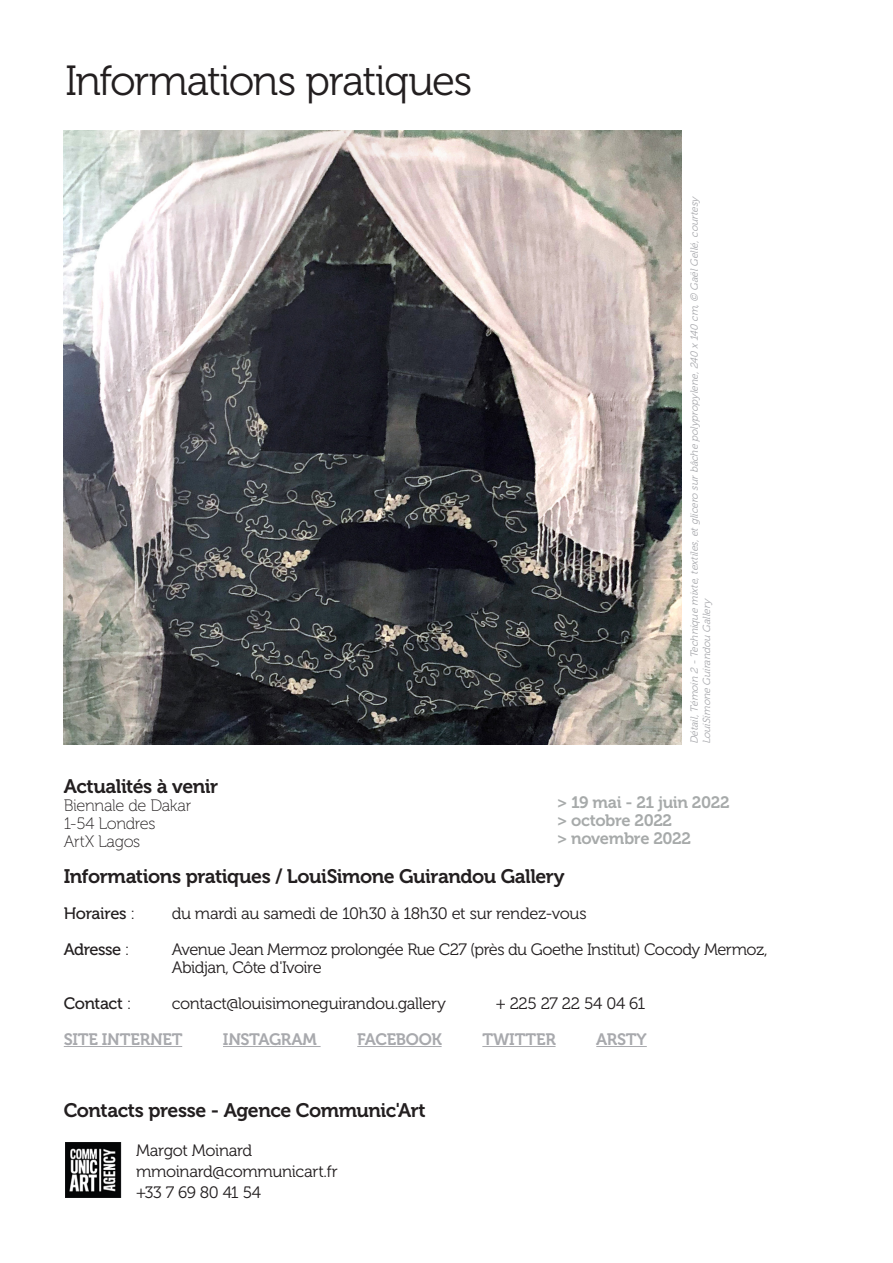
<style>
.page{position:relative;width:893px;height:1263px;background:#fff}
.page>*{position:absolute;margin:0;border:0;box-sizing:border-box;transform-origin:0 0}
.t1{font:42px "Museo 300";letter-spacing:-.035em;color:#231f20}
.t2{font:19.5px "Museo 700";letter-spacing:-.025em;color:#231f20}
.t3{font:16.5px "Museo 300";letter-spacing:-.025em;color:#231f20}
.t4{font:16.5px "Museo 700";letter-spacing:-.02em;color:#a7aaaa}
.t5{font:16.5px "Museo 700";letter-spacing:-.015em;color:#a8a9ad}
.t6{font:16.5px "Museo 100";letter-spacing:-.025em;color:#231f20}
.t7{font:16.5px "Museo 500";letter-spacing:-.025em;color:#231f20}
.t8{font:italic 10.35px/12.3px "Museo 300";color:#a8a9ad}
.s1{font-family:"Museo 300"}
</style>
<div class="page">
<hr style="left:64px;top:1046px;width:118px;height:1px;background:#a8a9ad">
<hr style="left:223px;top:1046px;width:98px;height:1px;background:#a8a9ad">
<hr style="left:357px;top:1046px;width:85px;height:1px;background:#a8a9ad">
<hr style="left:482px;top:1046px;width:74px;height:1px;background:#a8a9ad">
<hr style="left:596px;top:1046px;width:51px;height:1px;background:#a8a9ad">
<img style="left:65px;top:1142px;width:57px;height:56px">
<img style="left:64px;top:131px;width:617px;height:613px">
<p class="t1" style="left:65px;top:58px;width:409px">Informations pratiques</p>
<p class="t8" style="left:688px;top:744px;width:552px;rotate:-90deg">Détail,Témoin 2 -Techniquemixte,textiles,etglicero surbâchepolypropylene,240 x140 cm,© GaëlGellé,courtesy<br>LouiSimoneGuirandou Gallery</p>
<p class="t2" style="left:64px;top:775px;width:156px">Actualités à venir</p>
<p class="t6" style="left:64px;top:796px;width:129px">Biennale de Dakar</p>
<p class="t6" style="left:64px;top:814px;width:93px">1-54 Londres</p>
<p class="t6" style="left:64px;top:832px;width:78px">ArtX Lagos</p>
<p class="t2" style="left:64px;top:865px;width:502px">Informations pratiques / LouiSimone Guirandou Gallery</p>
<p class="t7" style="left:64px;top:904px;width:73px">Horaires <span class="s1">:</span></p>
<p class="t3" style="left:172px;top:904px;width:416px">du mardi au samedi de 10h30 à 18h30 et sur rendez-vous</p>
<p class="t7" style="left:64px;top:940px;width:67px">Adresse <span class="s1">:</span></p>
<p class="t3" style="left:172px;top:940px;width:597px">Avenue Jean Mermoz prolongée Rue C27 (près du Goethe Institut) Cocody Mermoz,</p>
<p class="t3" style="left:172px;top:958px;width:151px">Abidjan, Côte d'Ivoire</p>
<p class="t7" style="left:64px;top:994px;width:69px">Contact <span class="s1">:</span></p>
<p class="t3" style="left:172px;top:994px;width:276px">contact@louisimoneguirandou.gallery</p>
<p class="t3" style="left:496px;top:994px;width:151px">+ 225 27 22 54 04 61</p>
<p class="t5" style="left:64px;top:1030px;width:120px">SITE INTERNET</p>
<p class="t5" style="left:223px;top:1030px;width:95px">INSTAGRAM</p>
<p class="t5" style="left:357px;top:1030px;width:86px">FACEBOOK</p>
<p class="t5" style="left:482px;top:1030px;width:75px">TWITTER</p>
<p class="t5" style="left:596px;top:1030px;width:52px">ARSTY</p>
<p class="t4" style="left:557px;top:793px;width:174px">&gt; 19 mai - 21 juin 2022</p>
<p class="t4" style="left:557px;top:811px;width:117px">&gt; octobre 2022</p>
<p class="t4" style="left:557px;top:829px;width:135px">&gt; novembre 2022</p>
<p class="t2" style="left:64px;top:1099px;width:364px">Contacts presse - Agence Communic'Art</p>
<p class="t3" style="left:136px;top:1141px;width:118px">Margot Moinard</p>
<p class="t3" style="left:136px;top:1162px;width:203px">mmoinard@communicart.fr</p>
<p class="t3" style="left:136px;top:1183px;width:127px">+33 7 69 80 41 54</p>
</div>
